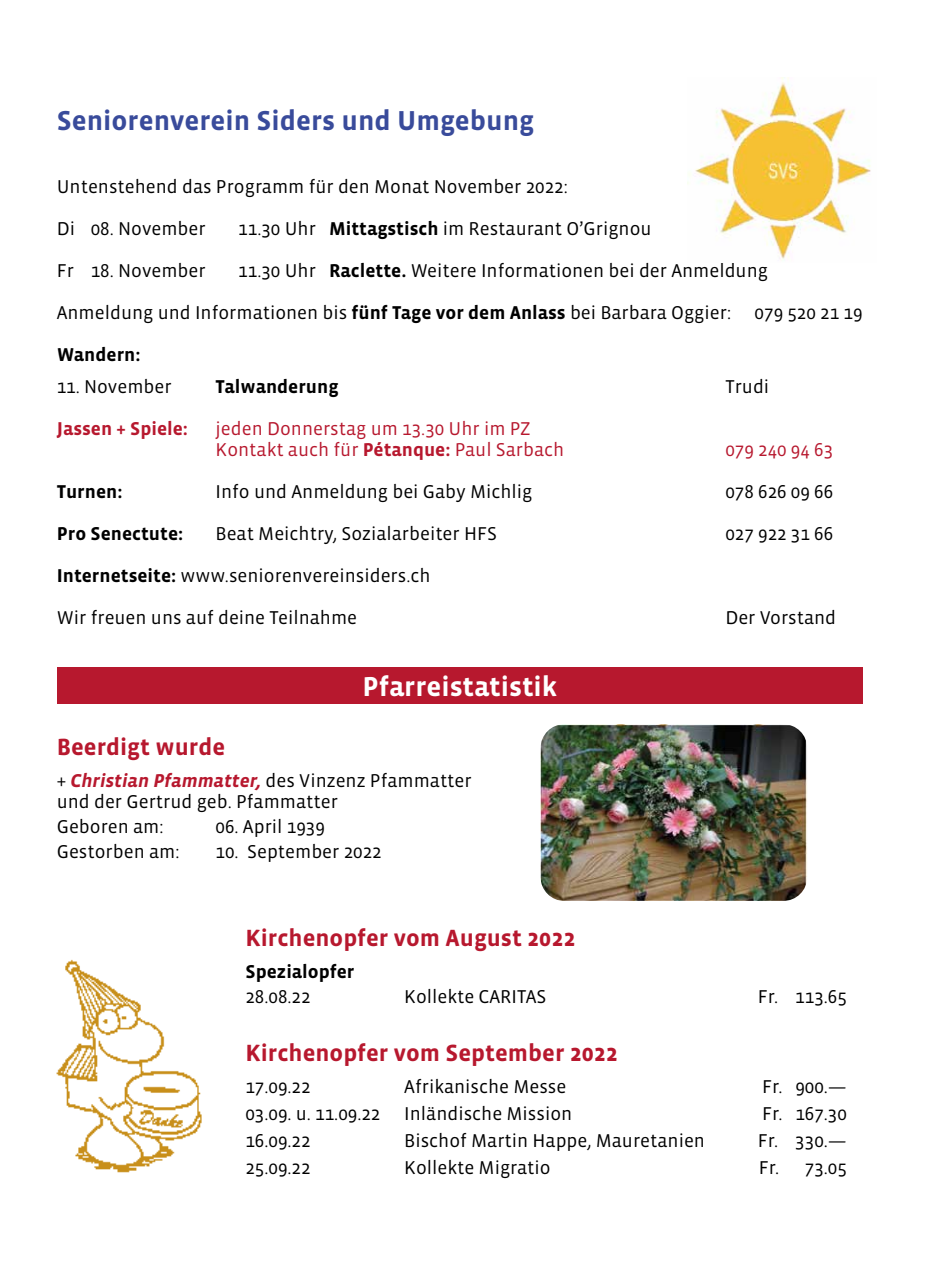
<style>
.page{position:relative;width:942px;height:1276px;background:#fff}
.page>*{position:absolute;margin:0;border:0;box-sizing:border-box;transform-origin:0 0}
.t1{font:700 28px "Vista Sans";color:#394b9b}
.t2{font:700 28px "Vista Sans";color:#fff}
.t3{font:700 24px "Vista Sans";color:#b7182e}
.t4{font:19px/21px "Vista Sans";color:#000}
.t5{font:19px/21px "Vista Sans";color:#b7182e}
.t6{font:700 19px "Vista Sans";color:#000}
.t7{font:700 19px "Vista Sans";color:#b7182e}
.s1{font-weight:700}
.s2{font-weight:700;font-style:italic;color:#b7182e}
</style>
<div class="page">
<img style="left:687px;top:77px;width:184px;height:183px">
<div style="left:57px;top:667px;width:805px;height:37px;background:#b7182e"></div>
<img style="left:56px;top:959px;width:146px;height:214px">
<img style="left:540px;top:724px;width:266px;height:177px">
<h1 class="t1" style="left:57px;top:106px;width:478px">Seniorenverein Siders und Umgebung</h1>
<p class="t4" style="left:57px;top:176px;width:512px">Untenstehend das Programm für den Monat November 2022:</p>
<p class="t4" style="left:57px;top:218px;width:150px">Di 08. November</p>
<p class="t4" style="left:238px;top:218px;width:414px">11.30 Uhr <span class="s1">Mittagstisch</span> im Restaurant O’Grignou</p>
<p class="t4" style="left:57px;top:260px;width:150px">Fr 18. November</p>
<p class="t4" style="left:238px;top:260px;width:531px">11.30 Uhr <span class="s1">Raclette.</span> Weitere Informationen bei der Anmeldung</p>
<p class="t4" style="left:57px;top:302px;width:807px">Anmeldung und Informationen bis <span class="s1">fünf Tage vor dem Anlass</span> bei Barbara Oggier: 079 520 21 19</p>
<p class="t6" style="left:57px;top:345px;width:85px">Wandern:</p>
<p class="t4" style="left:57px;top:376px;width:116px">11. November</p>
<p class="t6" style="left:215px;top:377px;width:124px">Talwanderung</p>
<p class="t4" style="left:725px;top:376px;width:45px">Trudi</p>
<p class="t7" style="left:57px;top:419px;width:133px">Jassen + Spiele:</p>
<p class="t5" style="left:215px;top:418px;width:350px">jeden Donnerstag um 13.30 Uhr im PZ<br>Kontakt auch für <span class="s1">Pétanque:</span> Paul Sarbach</p>
<p class="t5" style="left:725px;top:439px;width:109px">079 240 94 63</p>
<p class="t6" style="left:57px;top:482px;width:67px">Turnen:</p>
<p class="t4" style="left:215px;top:481px;width:318px">Info und Anmeldung bei Gaby Michlig</p>
<p class="t4" style="left:725px;top:481px;width:109px">078 626 09 66</p>
<p class="t6" style="left:57px;top:524px;width:128px">Pro Senectute:</p>
<p class="t4" style="left:215px;top:523px;width:283px">Beat Meichtry, Sozialarbeiter HFS</p>
<p class="t4" style="left:725px;top:523px;width:109px">027 922 31 66</p>
<p class="t4" style="left:57px;top:565px;width:375px"><span class="s1">Internetseite:</span> www.seniorenvereinsiders.ch</p>
<p class="t4" style="left:57px;top:607px;width:302px">Wir freuen uns auf deine Teilnahme</p>
<p class="t4" style="left:725px;top:607px;width:112px">Der Vorstand</p>
<h1 class="t2" style="left:362px;top:672px;width:196px">Pfarreistatistik</h1>
<p class="t3" style="left:57px;top:734px;width:170px">Beerdigt wurde</p>
<p class="t4" style="left:57px;top:770px;width:416px">+ <span class="s2">Christian Pfammatter,</span> des Vinzenz Pfammatter und der Gertrud geb. Pfammatter</p>
<p class="t4" style="left:57px;top:816px;width:108px">Geboren am:</p>
<p class="t4" style="left:215px;top:816px;width:111px">06. April 1939</p>
<p class="t4" style="left:57px;top:841px;width:124px">Gestorben am:</p>
<p class="t4" style="left:215px;top:841px;width:167px">10. September 2022</p>
<p class="t3" style="left:245px;top:925px;width:331px">Kirchenopfer vom August 2022</p>
<p class="t6" style="left:245px;top:961px;width:110px">Spezialopfer</p>
<p class="t4" style="left:245px;top:986px;width:67px">28.08.22</p>
<p class="t4" style="left:404px;top:986px;width:144px">Kollekte CARITAS</p>
<p class="t4" style="left:757px;top:986px;width:91px">Fr. 113.65</p>
<p class="t3" style="left:245px;top:1040px;width:374px">Kirchenopfer vom September 2022</p>
<p class="t4" style="left:245px;top:1076px;width:67px">17.09.22</p>
<p class="t4" style="left:404px;top:1076px;width:163px">Afrikanische Messe</p>
<p class="t4" style="left:761px;top:1076px;width:86px">Fr. 900.—</p>
<p class="t4" style="left:245px;top:1103px;width:136px">03.09. u. 11.09.22</p>
<p class="t4" style="left:404px;top:1103px;width:169px">Inländische Mission</p>
<p class="t4" style="left:761px;top:1103px;width:86px">Fr. 167.30</p>
<p class="t4" style="left:245px;top:1130px;width:67px">16.09.22</p>
<p class="t4" style="left:404px;top:1130px;width:302px">Bischof Martin Happe, Mauretanien</p>
<p class="t4" style="left:757px;top:1130px;width:91px">Fr. 330.—</p>
<p class="t4" style="left:245px;top:1157px;width:67px">25.09.22</p>
<p class="t4" style="left:404px;top:1157px;width:148px">Kollekte Migratio</p>
<p class="t4" style="left:758px;top:1157px;width:90px">Fr. 73.05</p>
</div>
